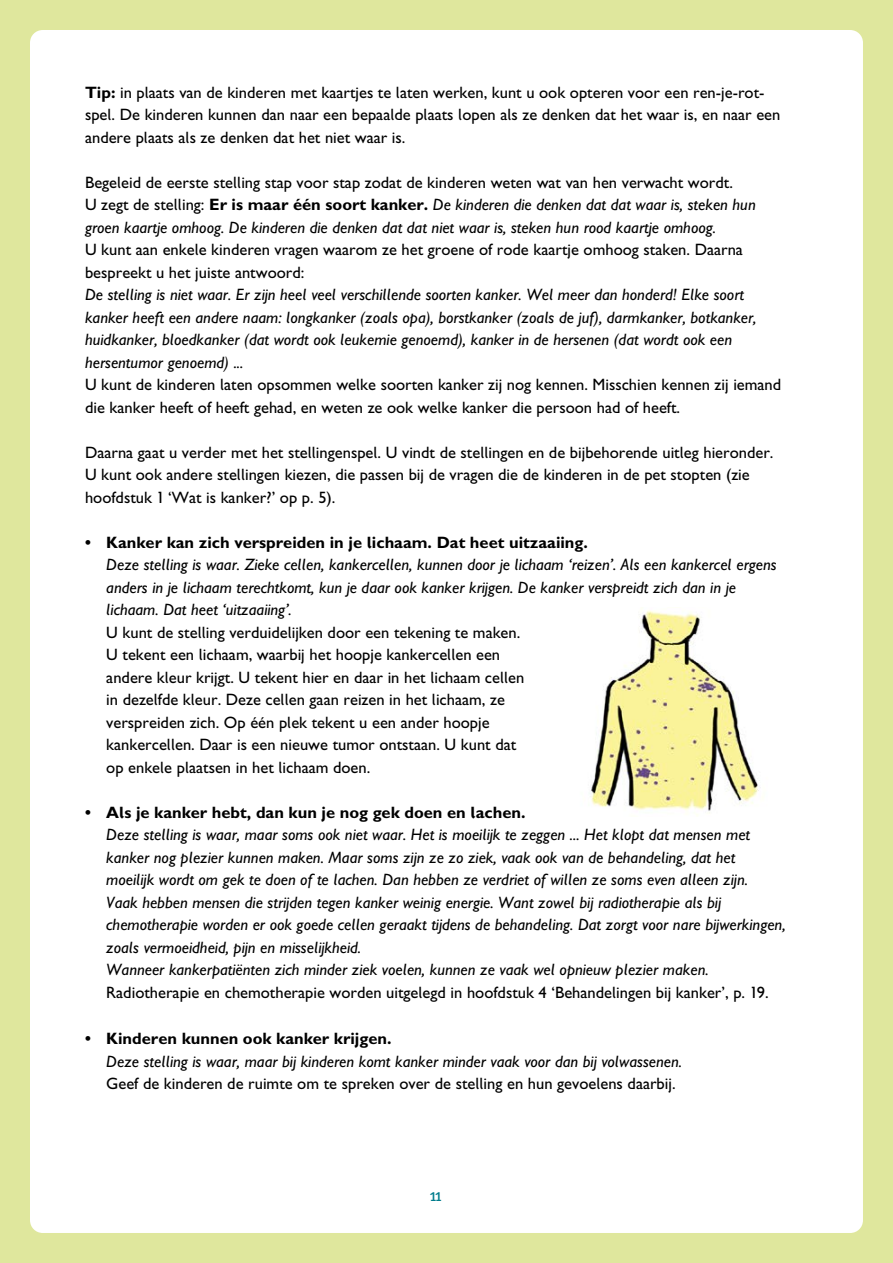
<style>
.page{position:relative;width:893px;height:1263px;background:#fff}
.page>*{position:absolute;margin:0;border:0;box-sizing:border-box;transform-origin:0 0}
.t1{font:italic 16.5px/22.5px "Averbode Gill";color:#000}
.t2{font:500 16.5px/22.5px "Averbode Gill";color:#000}
.t3{font:700 16.5px "Averbode Gill";color:#000}
.t4{font:15px "Officina San ITC Medium OSF";color:#007c8c}
.s1{font-weight:700}
.s2{font-weight:500;font-style:normal}
.s3{font-weight:700;font-style:normal}
</style>
<div class="page">
<div style="left:0;top:0;width:893px;height:1263px;border:30px solid #dfe79d;border-radius:28px"></div>
<img style="left:591px;top:610px;width:168px;height:206px">
<p class="t2" style="left:85px;top:81px;width:697px"><span class="s1">Tip:</span> in plaats van de kinderen met kaartjes te laten werken, kunt u ook opteren voor een ren-je-rot&shy;spel. De kinderen kunnen dan naar een bepaalde plaats lopen als ze denken dat het waar is, en naar een andere plaats als ze denken dat het niet waar is.</p>
<p class="t1" style="left:85px;top:171px;width:672px"><span class="s2">Begeleid de eerste stelling stap voor stap zodat de kinderen weten wat van hen verwacht wordt.<br>U zegt de stelling:</span> <span class="s3">Er is maar één soort kanker.</span> De kinderen die denken dat dat waar is, steken hun groen kaartje omhoog. De kinderen die denken dat dat niet waar is, steken hun rood kaartje omhoog.</p>
<p class="t2" style="left:85px;top:238px;width:659px">U kunt aan enkele kinderen vragen waarom ze het groene of rode kaartje omhoog staken. Daarna bespreekt u het juiste antwoord:</p>
<p class="t1" style="left:85px;top:283px;width:673px">De stelling is niet waar. Er zijn heel veel verschillende soorten kanker. Wel meer dan honderd! Elke soort kanker heeft een andere naam: longkanker (zoals opa), borstkanker (zoals de juf), darmkanker, botkanker, huidkanker, bloedkanker (dat wordt ook leukemie genoemd), kanker in de hersenen (dat wordt ook een hersentumor genoemd) ...</p>
<p class="t2" style="left:85px;top:373px;width:698px">U kunt de kinderen laten opsommen welke soorten kanker zij nog kennen. Misschien kennen zij iemand die kanker heeft of heeft gehad, en weten ze ook welke kanker die persoon had of heeft.</p>
<p class="t2" style="left:85px;top:441px;width:690px">Daarna gaat u verder met het stellingenspel. U vindt de stellingen en de bijbehorende uitleg hieronder.<br>U kunt ook andere stellingen kiezen, die passen bij de vragen die de kinderen in de pet stopten (zie hoofdstuk 1 ‘Wat is kanker?’ op p. 5).</p>
<p class="t3" style="left:85px;top:532px;width:504px">• Kanker kan zich verspreiden in je lichaam. Dat heet uitzaaiing.</p>
<p class="t1" style="left:106px;top:553px;width:672px">Deze stelling is waar. Zieke cellen, kankercellen, kunnen door je lichaam ‘reizen’. Als een kankercel ergens anders in je lichaam terechtkomt, kun je daar ook kanker krijgen. De kanker verspreidt zich dan in je lichaam. Dat heet ‘uitzaaiing’.</p>
<p class="t2" style="left:106px;top:621px;width:420px">U kunt de stelling verduidelijken door een tekening te maken.<br>U tekent een lichaam, waarbij het hoopje kankercellen een andere kleur krijgt. U tekent hier en daar in het lichaam cellen in dezelfde kleur. Deze cellen gaan reizen in het lichaam, ze verspreiden zich. Op één plek tekent u een ander hoopje kankercellen. Daar is een nieuwe tumor ontstaan. U kunt dat op enkele plaatsen in het lichaam doen.</p>
<p class="t3" style="left:85px;top:802px;width:442px">• Als je kanker hebt, dan kun je nog gek doen en lachen.</p>
<p class="t1" style="left:106px;top:823px;width:681px">Deze stelling is waar, maar soms ook niet waar. Het is moeilijk te zeggen ... Het klopt dat mensen met kanker nog plezier kunnen maken. Maar soms zijn ze zo ziek, vaak ook van de behandeling, dat het moeilijk wordt om gek te doen of te lachen. Dan hebben ze verdriet of willen ze soms even alleen zijn.<br>Vaak hebben mensen die strijden tegen kanker weinig energie. Want zowel bij radiotherapie als bij chemotherapie worden er ook goede cellen geraakt tijdens de behandeling. Dat zorgt voor nare bijwerkingen, zoals vermoeidheid, pijn en misselijkheid.<br>Wanneer kankerpatiënten zich minder ziek voelen, kunnen ze vaak wel opnieuw plezier maken.</p>
<p class="t2" style="left:106px;top:981px;width:664px">Radiotherapie en chemotherapie worden uitgelegd in hoofdstuk 4 ‘Behandelingen bij kanker’, p. 19.</p>
<p class="t3" style="left:85px;top:1029px;width:308px">• Kinderen kunnen ook kanker krijgen.</p>
<p class="t1" style="left:106px;top:1050px;width:577px">Deze stelling is waar, maar bij kinderen komt kanker minder vaak voor dan bij volwassenen.</p>
<p class="t2" style="left:106px;top:1072px;width:571px">Geef de kinderen de ruimte om te spreken over de stelling en hun gevoelens daarbij.</p>
<p class="t4" style="left:430px;top:1187px;width:14px">11</p>
</div>
